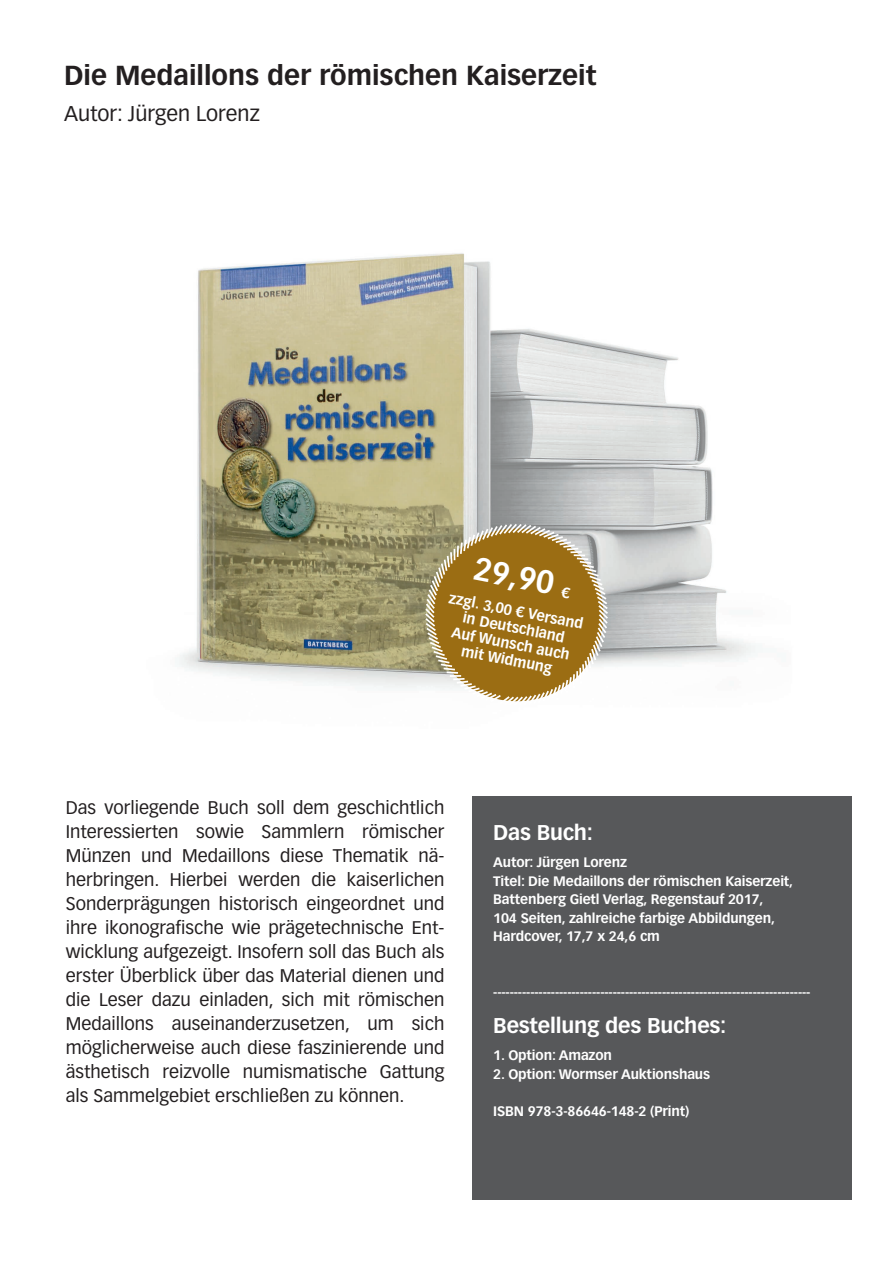
<style>
.page{position:relative;width:893px;height:1263px;background:#fff}
.page>*{position:absolute;margin:0;border:0;box-sizing:border-box;transform-origin:0 0}
.t1{font:700 31.65px "Vectora LT Std";color:#fff;scale:.96 1}
.t2{font:700 27px "Vectora LT Std";color:#231f20}
.t3{font:700 21px "Vectora LT Std";letter-spacing:-.01em;color:#fff}
.t4{font:21px "Vectora LT Std";color:#231f20}
.t5{font:18px/24px "Vectora LT Std";color:#231f20;text-align:justify}
.t6{font:700 14.7px/16.5px "Vectora LT Std";color:#fff;text-align:center;scale:.96 1}
.t7{font:700 13.5px/18.5px "Vectora LT Std";letter-spacing:-.01em;color:#fff}
.s1{font-size:14.55px}
</style>
<div class="page">
<img style="left:179px;top:253px;width:577px;height:436px">
<div style="left:472px;top:796px;width:379px;height:403px;background:#57585a"></div>
<svg style="left:422px;top:521px;width:189px;height:181px"></svg>
<h2 class="t2" style="left:64px;top:59px;width:534px">Die Medaillons der römischen Kaiserzeit</h2>
<p class="t4" style="left:64px;top:101px;width:197px">Autor: Jürgen Lorenz</p>
<h1 class="t1" style="left:478px;top:549px;width:104px;rotate:11deg">29,90 <span class="s1">€</span></h1>
<p class="t6" style="left:451px;top:590px;width:144px;rotate:11deg">zzgl. 3,00 € Versand in Deutschland<br>Auf Wunsch auch mit Widmung</p>
<p class="t5" style="left:66px;top:795px;width:380px">Das vorliegende Buch soll dem geschichtlich Interessierten sowie Sammlern römischer Münzen und Medaillons diese Thematik nä&shy;herbringen. Hierbei werden die kaiserlichen Sonderprägungen historisch eingeordnet und ihre ikonografische wie prägetechnische Ent&shy;wicklung aufgezeigt. Insofern soll das Buch als erster Überblick über das Material dienen und die Leser dazu einladen, sich mit römischen Medaillons auseinanderzusetzen, um sich möglicherweise auch diese faszinierende und ästhetisch reizvolle numismatische Gattung als Sammelgebiet erschließen zu können.</p>
<p class="t3" style="left:493px;top:820px;width:101px">Das Buch:</p>
<p class="t7" style="left:493px;top:853px;width:302px">Autor: Jürgen Lorenz<br>Titel: Die Medaillons der römischen Kaiserzeit, Battenberg Gietl Verlag, Regenstauf 2017,<br>104 Seiten, zahlreiche farbige Abbildungen, Hardcover, 17,7 x 24,6 cm</p>
<p class="t7" style="left:493px;top:982px;width:319px">-----------------------------------------------------------------------------</p>
<p class="t3" style="left:493px;top:1013px;width:235px">Bestellung des Buches:</p>
<p class="t7" style="left:493px;top:1046px;width:120px">1. Option: Amazon</p>
<p class="t7" style="left:493px;top:1065px;width:218px">2. Option: Wormser Auktionshaus</p>
<p class="t7" style="left:493px;top:1102px;width:198px">ISBN 978-3-86646-148-2 (Print)</p>
</div>
